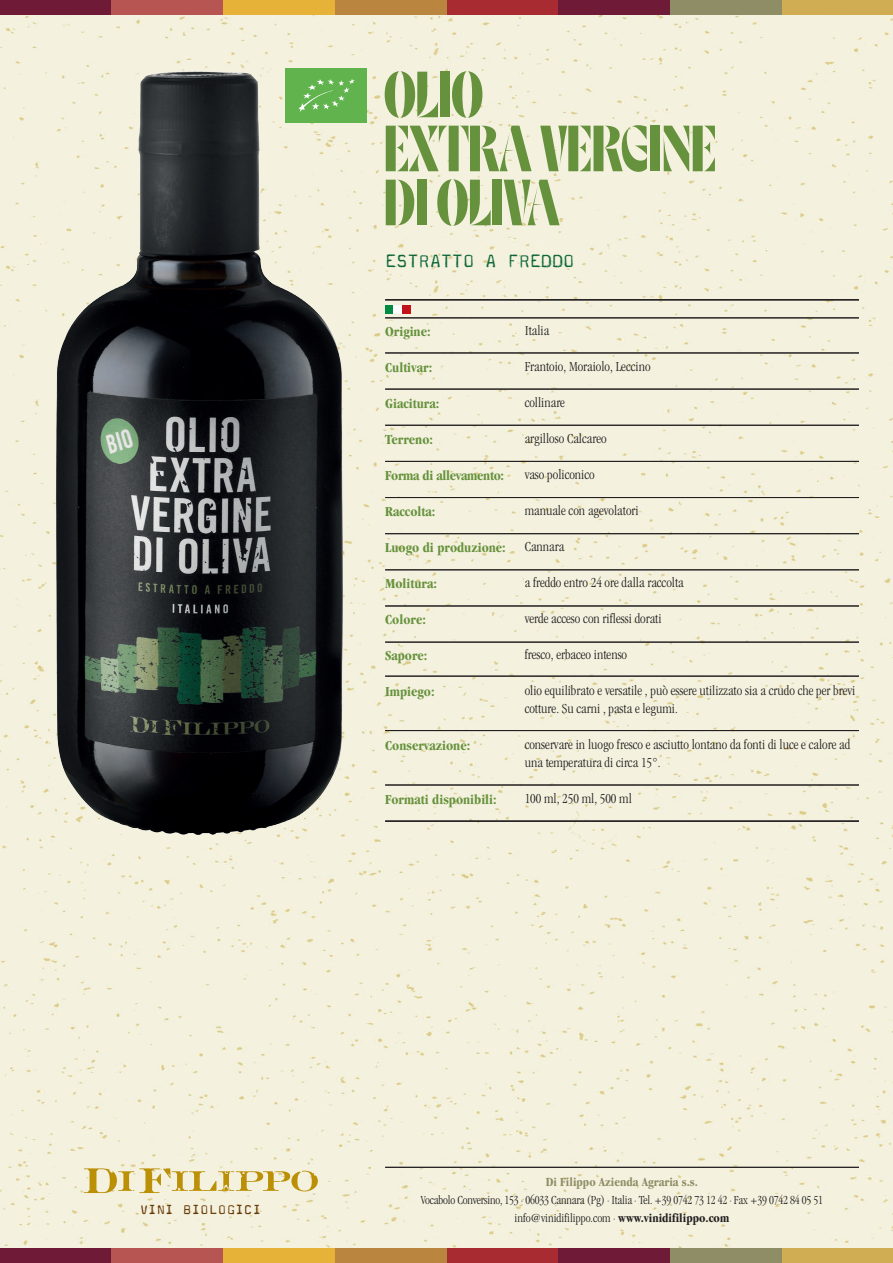
<style>
.page{position:relative;width:893px;height:1263px;background:#fff}
.page>*{position:absolute;margin:0;border:0;box-sizing:border-box;transform-origin:0 0}
.t1{font:60px/54px "Eklektyk Stencil";letter-spacing:-.02em;color:#67923d}
.t2{font:21px "Magda Text";letter-spacing:-.02em;color:#0c6638}
.t3{font:14.85px "Magda Text";letter-spacing:.03em;color:#653500}
.t4{font:300 condensed 14.25px/18px "Garamond";color:#231f20}
.t5{font:700 condensed 14.25px "Garamond";color:#67923d}
.t6{font:700 condensed 14.25px "Garamond";letter-spacing:-.02em;color:#67923d}
.t7{font:300 condensed 12.75px/18px "Garamond";letter-spacing:-.015em;color:#231f20;text-align:center}
.t8{font:700 condensed 12.75px "Garamond";color:#8f8d66}
.s1{font-weight:700}
</style>
<div class="page">
<div style="left:0;top:15px;width:893px;height:1233px;background:#f4f2df"></div>
<img style="left:38px;top:49px;width:321px;height:805px">
<hr style="left:385px;top:299px;width:474px;height:1px;background:#231f20">
<hr style="left:385px;top:820px;width:474px;height:2px;background:#231f20">
<hr style="left:385px;top:318px;width:474px;height:1px;background:#231f20">
<hr style="left:385px;top:353px;width:474px;height:1px;background:#231f20">
<hr style="left:385px;top:389px;width:474px;height:1px;background:#231f20">
<hr style="left:385px;top:425px;width:474px;height:1px;background:#231f20">
<hr style="left:385px;top:461px;width:474px;height:1px;background:#231f20">
<hr style="left:385px;top:497px;width:474px;height:1px;background:#231f20">
<hr style="left:385px;top:533px;width:474px;height:1px;background:#231f20">
<hr style="left:385px;top:570px;width:474px;height:1px;background:#231f20">
<hr style="left:385px;top:606px;width:474px;height:1px;background:#231f20">
<hr style="left:385px;top:642px;width:474px;height:1px;background:#231f20">
<hr style="left:385px;top:676px;width:474px;height:1px;background:#231f20">
<hr style="left:385px;top:730px;width:474px;height:1px;background:#231f20">
<hr style="left:385px;top:785px;width:474px;height:1px;background:#231f20">
<hr style="left:385px;top:1167px;width:474px;height:1px;background:#231f20">
<div style="left:385px;top:305px;width:9px;height:9px;background:#008b43"></div>
<div style="left:402px;top:305px;width:9px;height:9px;background:#c4121a"></div>
<div style="left:394px;top:305px;width:8px;height:9px;background:#fff"></div>
<div style="left:446px;top:1248px;width:112px;height:15px;background:#a72b30"></div>
<div style="left:558px;top:1248px;width:112px;height:15px;background:#6f1a37"></div>
<div style="left:0;top:1248px;width:112px;height:15px;background:#6f1a37"></div>
<div style="left:112px;top:1248px;width:111px;height:15px;background:#b75553"></div>
<div style="left:335px;top:1248px;width:111px;height:15px;background:#ba863f"></div>
<div style="left:223px;top:1248px;width:112px;height:15px;background:#e6b238"></div>
<div style="left:781px;top:1248px;width:112px;height:15px;background:#d0ad53"></div>
<div style="left:670px;top:1248px;width:111px;height:15px;background:#8f8d66"></div>
<div style="left:446px;top:0;width:112px;height:15px;background:#a72b30"></div>
<div style="left:558px;top:0;width:112px;height:15px;background:#6f1a37"></div>
<div style="left:0;top:0;width:112px;height:15px;background:#6f1a37"></div>
<div style="left:112px;top:0;width:111px;height:15px;background:#b75553"></div>
<div style="left:335px;top:0;width:111px;height:15px;background:#ba863f"></div>
<div style="left:223px;top:0;width:112px;height:15px;background:#e6b238"></div>
<div style="left:781px;top:0;width:112px;height:15px;background:#d0ad53"></div>
<div style="left:670px;top:0;width:111px;height:15px;background:#8f8d66"></div>
<div style="left:285px;top:68px;width:82px;height:55px;background:#61b44d"></div>
<svg style="left:298px;top:79px;width:57px;height:33px"></svg>
<svg style="left:84px;top:1168px;width:234px;height:25px;background:#e2d49d"></svg>
<h1 class="t1" style="left:384px;top:60px;width:334px">OLIO<br>EXTRA VERGINE<br>DI OLIVA</h1>
<h2 class="t2" style="left:385px;top:249px;width:191px">ESTRATTO A FREDDO</h2>
<p class="t5" style="left:385px;top:323px;width:47px">Origine:</p>
<p class="t5" style="left:385px;top:359px;width:49px">Cultivar:</p>
<p class="t5" style="left:385px;top:395px;width:56px">Giacitura:</p>
<p class="t5" style="left:385px;top:431px;width:49px">Terreno:</p>
<p class="t6" style="left:385px;top:467px;width:120px">Forma di allevamento:</p>
<p class="t5" style="left:385px;top:503px;width:52px">Raccolta:</p>
<p class="t5" style="left:385px;top:539px;width:122px">Luogo di produzione:</p>
<p class="t5" style="left:385px;top:575px;width:53px">Molitura:</p>
<p class="t5" style="left:385px;top:611px;width:42px">Colore:</p>
<p class="t5" style="left:385px;top:647px;width:44px">Sapore:</p>
<p class="t5" style="left:385px;top:683px;width:51px">Impiego:</p>
<p class="t5" style="left:385px;top:737px;width:87px">Conservazione:</p>
<p class="t5" style="left:385px;top:791px;width:113px">Formati disponibili:</p>
<p class="t4" style="left:525px;top:322px;width:26px">Italia</p>
<p class="t4" style="left:525px;top:358px;width:127px">Frantoio, Moraiolo, Leccino</p>
<p class="t4" style="left:525px;top:394px;width:42px">collinare</p>
<p class="t4" style="left:525px;top:430px;width:83px">argilloso Calcareo</p>
<p class="t4" style="left:525px;top:466px;width:72px">vaso policonico</p>
<p class="t4" style="left:525px;top:502px;width:115px">manuale con agevolatori</p>
<p class="t4" style="left:525px;top:538px;width:41px">Cannara</p>
<p class="t4" style="left:525px;top:574px;width:161px">a freddo entro 24 ore dalla raccolta</p>
<p class="t4" style="left:525px;top:610px;width:138px">verde acceso con riflessi dorati</p>
<p class="t4" style="left:525px;top:646px;width:104px">fresco, erbaceo intenso</p>
<p class="t4" style="left:525px;top:682px;width:332px">olio equilibrato e versatile , può essere utilizzato sia a crudo che per brevi cotture. Su carni , pasta e legumi.</p>
<p class="t4" style="left:525px;top:736px;width:327px">conservare in luogo fresco e asciutto lontano da fonti di luce e calore ad una temperatura di circa 15°.</p>
<p class="t4" style="left:525px;top:790px;width:109px">100 ml, 250 ml, 500 ml</p>
<p class="t3" style="left:140px;top:1201px;width:123px">VINI BIOLOGICI</p>
<p class="t8" style="left:546px;top:1175px;width:154px">Di Filippo Azienda Agraria s.s.</p>
<p class="t7" style="left:421px;top:1191px;width:403px">Vocabolo Conversino, 153 · 06033 Cannara (Pg) · Italia · Tel. +39 0742 73 12 42 · Fax +39 0742 84 05 51 info@vinidifilippo.com · <span class="s1">www.vinidifilippo.com</span></p>
</div>
